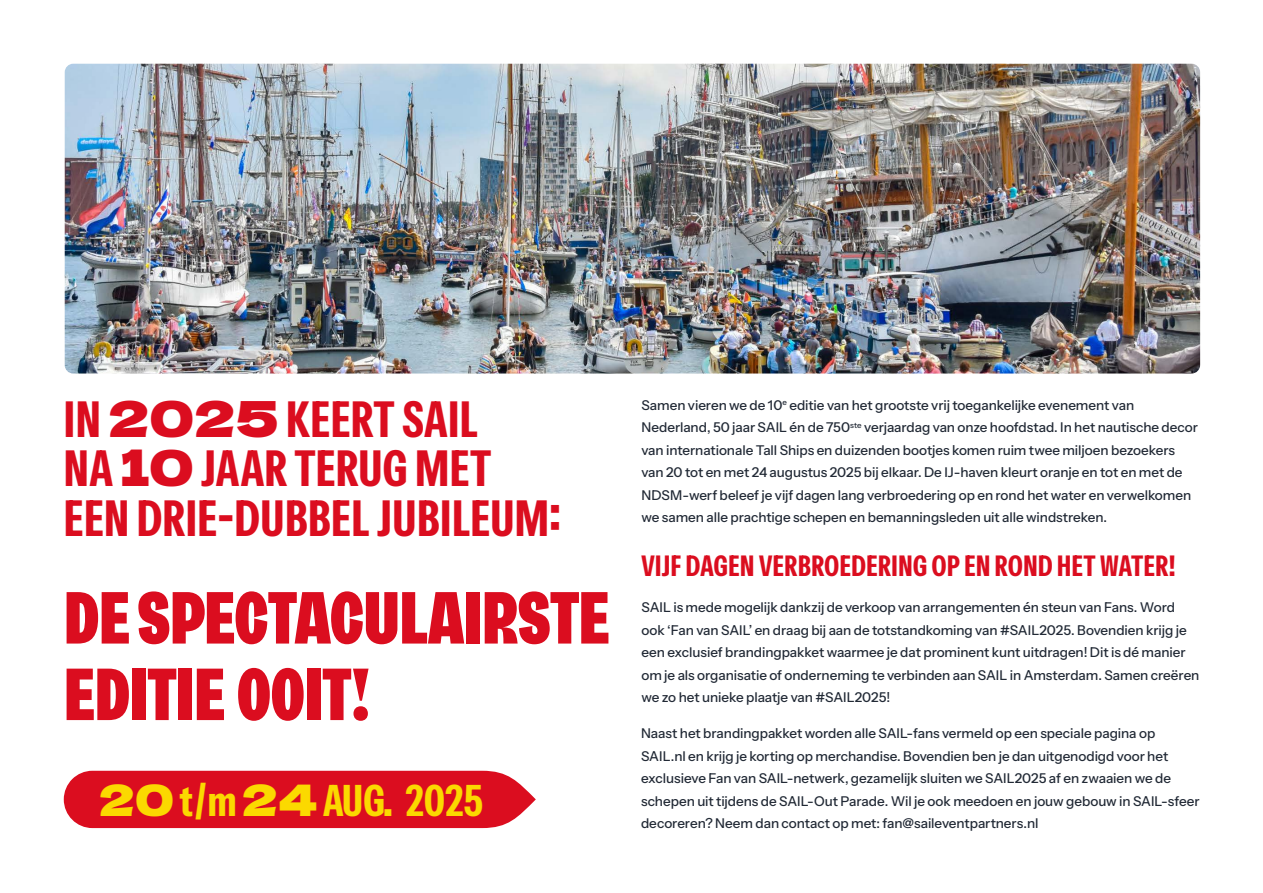
<style>
.page{position:relative;width:1263px;height:893px;background:#fff}
.page>*{position:absolute;margin:0;border:0;box-sizing:border-box;transform-origin:0 0}
.t1{font:900 73.5px/76.5px "Freigeist X Con";letter-spacing:-.01em;color:#db0d1f}
.t2{font:700 49.5px/49.5px "Instrument Sans Condensed";letter-spacing:-.005em;color:#db0d1f}
.t3{font:700 43.2px "Instrument Sans Condensed";color:#fbd900}
.t4{font:700 28.5px "Instrument Sans Condensed";letter-spacing:-.005em;color:#db0d1f}
.t5{font:500 13.5px/22.5px "Instrument Sans";letter-spacing:-.005em;color:#222a36}
.s1{font-family:"Dela Gothic One";font-weight:400}
</style>
<div class="page">
<img style="left:65px;top:64px;width:1135px;height:310px">
<div style="left:64px;top:771px;width:472px;height:57px;background:#db0d1f"></div>
<h2 class="t2" style="left:64px;top:396px;width:499px">IN <span class="s1">2025</span> KEERT SAIL<br>NA <span class="s1">10</span> JAAR TERUG MET<br>EEN DRIE-DUBBEL JUBILEUM:</h2>
<h1 class="t1" style="left:64px;top:579px;width:547px">DE SPECTACULAIRSTE<br>EDITIE OOIT!</h1>
<h3 class="t3" style="left:99px;top:773px;width:386px"><span class="s1">20</span> t/m <span class="s1">24</span> AUG. 2025</h3>
<p class="t5" style="left:641px;top:394px;width:558px">Samen vieren we de 10<sup>e</sup> editie van het grootste vrij toegankelijke evenement van Nederland, 50 jaar SAIL én de 750<sup>ste</sup> verjaardag van onze hoofdstad. In het nautische decor van internationale Tall Ships en duizenden bootjes komen ruim twee miljoen bezoekers van 20 tot en met 24 augustus 2025 bij elkaar. De IJ-haven kleurt oranje en tot en met de NDSM-werf beleef je vijf dagen lang verbroedering op en rond het water en verwelkomen we samen alle prachtige schepen en bemanningsleden uit alle windstreken.</p>
<h3 class="t4" style="left:641px;top:548px;width:536px">VIJF DAGEN VERBROEDERING OP EN ROND HET WATER!</h3>
<p class="t5" style="left:641px;top:596px;width:559px">SAIL is mede mogelijk dankzij de verkoop van arrangementen én steun van Fans. Word ook ‘Fan van SAIL’ en draag bij aan de totstandkoming van #SAIL2025. Bovendien krijg je een exclusief brandingpakket waarmee je dat prominent kunt uitdragen! Dit is dé manier om je als organisatie of onderneming te verbinden aan SAIL in Amsterdam. Samen creëren we zo het unieke plaatje van #SAIL2025!</p>
<p class="t5" style="left:641px;top:722px;width:560px">Naast het brandingpakket worden alle SAIL-fans vermeld op een speciale pagina op SAIL.nl en krijg je korting op merchandise. Bovendien ben je dan uitgenodigd voor het exclusieve Fan van SAIL-netwerk, gezamelijk sluiten we SAIL2025 af en zwaaien we de schepen uit tijdens de SAIL-Out Parade. Wil je ook meedoen en jouw gebouw in SAIL-sfeer decoreren? Neem dan contact op met: fan@saileventpartners.nl</p>
</div>
